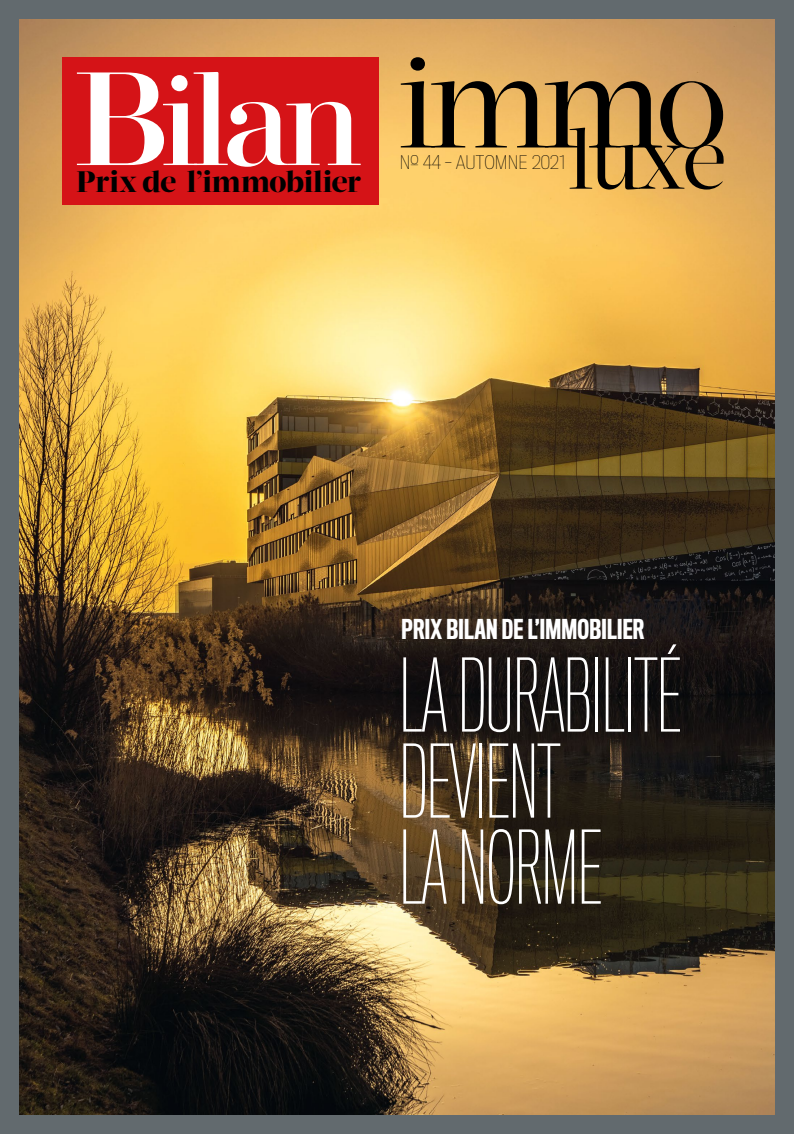
<style>
.page{position:relative;width:794px;height:1134px;background:#626a6e}
.page>*{position:absolute;margin:0;border:0;box-sizing:border-box;transform-origin:0 0}
.t1{font:130px "Velino Display";color:#000}
.t2{font:100 93px/86px "Titling Compressed";letter-spacing:-.01em;color:#fff}
.t3{font:86px "Velino Display";color:#000}
.t4{font:900 30.5px "Velino Display";color:#000}
.t5{font:500 25.2px "Titling Compressed";letter-spacing:.01em;color:#fff}
.t6{font:100 17.4px "Titling Narrow";letter-spacing:.01em;color:#000}
</style>
<div class="page">
<img style="left:20px;top:20px;width:754px;height:1094px">
<div style="left:62px;top:57px;width:317px;height:147px;background:#d51317"></div>
<svg style="left:77px;top:72px;width:284px;height:95px"></svg>
<p class="t4" style="left:76px;top:163px;width:287px">Prix de l’immobilier</p>
<h1 class="t1" style="left:397px;top:26px;width:333px">immo</h1>
<p class="t3" style="left:567px;top:108px;width:162px">luxe</p>
<p class="t6" style="left:400px;top:153px;width:167px">Nº 44 - AUTOMNE 2021</p>
<p class="t5" style="left:401px;top:614px;width:245px">PRIX BILAN DE L’IMMOBILIER</p>
<p class="t2" style="left:399px;top:654px;width:283px">LA DURABILITÉ<br>DEVIENT<br>LA NORME</p>
</div>
